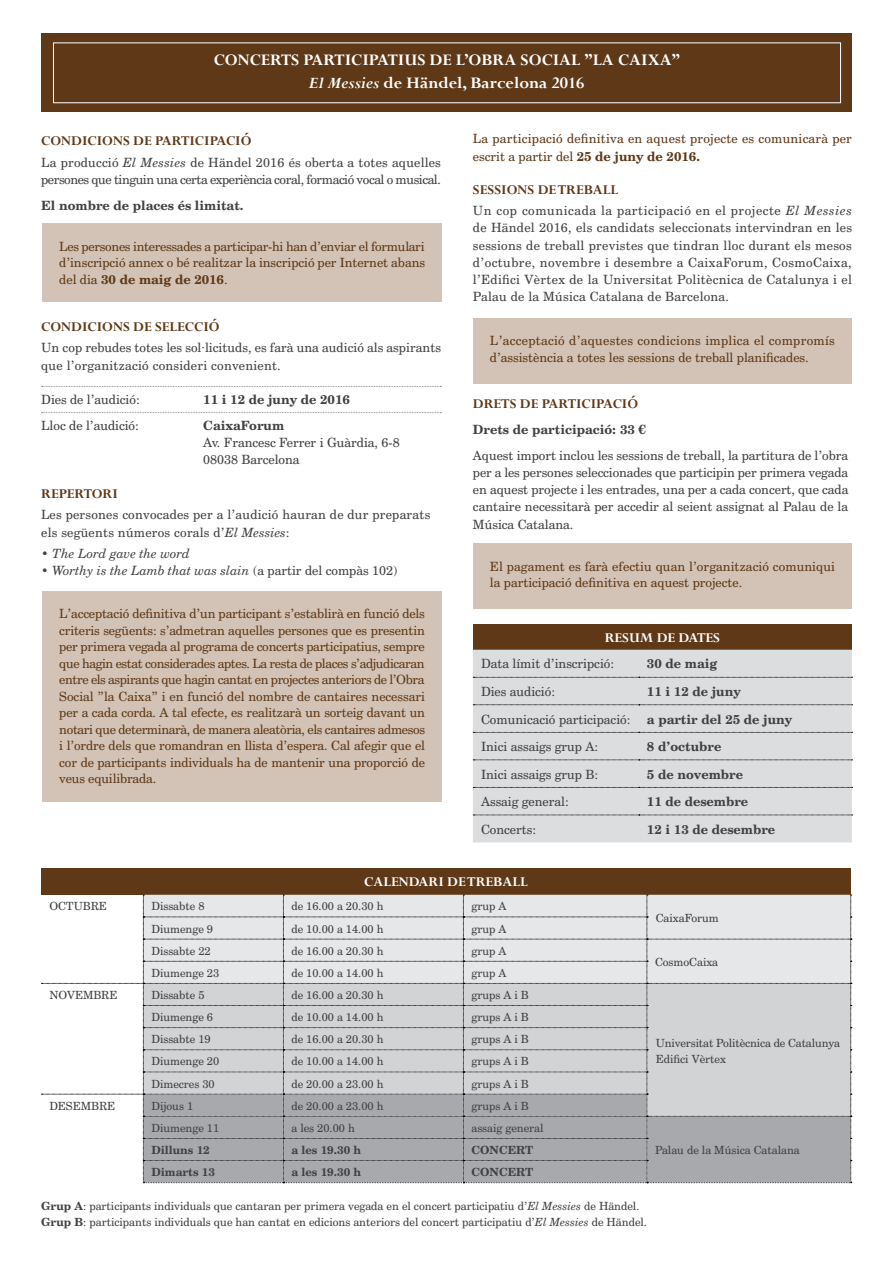
<style>
.page{position:relative;width:893px;height:1263px;background:#fff}
.page>*{position:absolute;margin:0;border:0;box-sizing:border-box;transform-origin:0 0}
.t1{font:700 18px/22.5px "Perpetua";color:#fff;text-align:center}
.t2{font:700 15px "Perpetua";color:#5f3817}
.t3{font:700 15px "Perpetua";color:#fff}
.t4{font:12.75px/17.2px "Century Schoolbook BT";letter-spacing:.005em;color:#414042}
.t5{font:12.75px/16.5px "Century Schoolbook BT";color:#5f3817;text-align:justify}
.t6{font:700 12.75px "Century Schoolbook BT";color:#414042}
.t7{font:12.75px/17.2px "Century Schoolbook BT";letter-spacing:-.03em;color:#414042}
.t8{font:12.75px/16.5px "Century Schoolbook BT";letter-spacing:.025em;color:#5f3817}
.t9{font:12.75px/17.2px "Century Schoolbook BT";letter-spacing:.02em;color:#5f3817}
.t10{font:italic 12.75px "Century Schoolbook BT";color:#414042}
.t11{font:11.25px/15.8px "Century Schoolbook BT";color:#414042}
.t12{font:700 11.25px "Century Schoolbook BT";color:#414042}
.s1{font-style:italic}
.s2{font-weight:700}
.s3{font-style:normal}
</style>
<div class="page">
<svg style="left:42px;top:386px;width:399px;height:1px"></svg>
<svg style="left:42px;top:412px;width:399px;height:1px"></svg>
<div style="left:473px;top:624px;width:379px;height:26px;background:#5f3817"></div>
<div style="left:473px;top:650px;width:379px;height:192px;background:#dcddde"></div>
<svg style="left:473px;top:677px;width:380px;height:1px"></svg>
<svg style="left:473px;top:704px;width:380px;height:1px"></svg>
<svg style="left:473px;top:732px;width:380px;height:1px"></svg>
<svg style="left:473px;top:760px;width:380px;height:1px"></svg>
<svg style="left:473px;top:787px;width:380px;height:1px"></svg>
<svg style="left:473px;top:815px;width:380px;height:1px"></svg>
<div style="left:42px;top:223px;width:400px;height:79px;background:#d2c3b6"></div>
<div style="left:473px;top:318px;width:379px;height:65px;background:#d2c3b6"></div>
<div style="left:42px;top:591px;width:400px;height:211px;background:#d2c3b6"></div>
<div style="left:41px;top:34px;width:811px;height:78px;background:#5f3817"></div>
<div style="left:473px;top:544px;width:379px;height:65px;background:#d2c3b6"></div>
<div style="left:41px;top:868px;width:810px;height:27px;background:#5f3817"></div>
<svg style="left:42px;top:895px;width:810px;height:288px;background:#cecfd1"></svg>
<h1 class="t1" style="left:214px;top:49px;width:468px">CONCERTS PARTICIPATIUS DE L’OBRA SOCIAL ”LA CAIXA”<br><span class="s1">El Messies</span> de Händel, Barcelona 2016</h1>
<p class="t2" style="left:41px;top:131px;width:212px">CONDICIONS DE PARTICIPACIÓ</p>
<p class="t7" style="left:41px;top:153px;width:401px">La producció <span class="s1">El Messies</span> de Händel 2016 és oberta a totes aquelles persones que tinguin una certa experiència coral, formació vocal o musical.</p>
<p class="t6" style="left:41px;top:197px;width:204px">El nombre de places és limitat.</p>
<p class="t5" style="left:59px;top:238px;width:367px">Les persones interessades a participar-hi han d’enviar el formulari d’inscripció annex o bé realitzar la inscripció per Internet abans del dia <span class="s2">30 de maig de 2016</span>.</p>
<p class="t2" style="left:41px;top:317px;width:146px">CONDICIONS DE selecció</p>
<p class="t4" style="left:41px;top:339px;width:401px">Un cop rebudes totes les sol·licituds, es farà una audició als aspirants que l’organització consideri convenient.</p>
<p class="t4" style="left:41px;top:390px;width:100px">Dies de l’audició:</p>
<p class="t6" style="left:203px;top:391px;width:148px">11 i 12 de juny de 2016</p>
<p class="t4" style="left:41px;top:416px;width:99px">Lloc de l’audició:</p>
<p class="t6" style="left:203px;top:417px;width:82px">CaixaForum</p>
<p class="t4" style="left:203px;top:433px;width:198px">Av. Francesc Ferrer i Guàrdia, 6-8<br>08038 Barcelona</p>
<p class="t2" style="left:41px;top:484px;width:20px">Repertori</p>
<p class="t4" style="left:41px;top:506px;width:391px">Les persones convocades per a l’audició hauran de dur preparats els següents números corals d’<span class="s1">El Messies</span>:</p>
<p class="t10" style="left:41px;top:546px;width:150px"><span class="s3">•</span> The Lord gave the word</p>
<p class="t10" style="left:41px;top:563px;width:358px"><span class="s3">•</span> Worthy is the Lamb that was slain <span class="s3">(a partir del compàs 102)</span></p>
<p class="t5" style="left:59px;top:605px;width:367px">L’acceptació definitiva d’un participant s’establirà en funció dels criteris següents: s’admetran aquelles persones que es presentin per primera vegada al programa de concerts participatius, sempre que hagin estat considerades aptes. La resta de places s’adjudicaran entre els aspirants que hagin cantat en projectes anteriors de l’Obra Social ”la Caixa” i en funció del nombre de cantaires necessari per a cada corda. A tal efecte, es realitzarà un sorteig davant un notari que determinarà, de manera aleatòria, els cantaires admesos i l’ordre dels que romandran en llista d’espera. Cal afegir que el cor de participants individuals ha de mantenir una proporció de veus equilibrada.</p>
<p class="t9" style="left:473px;top:130px;width:380px">La participació definitiva en aquest projecte es comunicarà per escrit a partir del <span class="s2">25 de juny de 2016.</span></p>
<p class="t2" style="left:473px;top:180px;width:139px">SESSIONS DE TREBALL</p>
<p class="t4" style="left:473px;top:202px;width:381px;text-align:justify">Un cop comunicada la participació en el projecte <span class="s1">El Messies </span>de Händel 2016, els candidats seleccionats intervindran en les sessions de treball previstes que tindran lloc durant els mesos d’octubre, novembre i desembre a CaixaForum, CosmoCaixa, l’Edifici Vèrtex de la Universitat Politècnica de Catalunya i el Palau de la Música Catalana de Barcelona.</p>
<p class="t8" style="left:490px;top:332px;width:346px">L’acceptació d’aquestes condicions implica el compromís d’assistència a totes les sessions de treball planificades.</p>
<p class="t2" style="left:473px;top:394px;width:167px">DRETS DE PARTICIPACIÓ</p>
<p class="t6" style="left:473px;top:421px;width:175px">Drets de participació: 33 €</p>
<p class="t4" style="left:473px;top:446px;width:377px;text-align:justify">Aquest import inclou les sessions de treball, la partitura de l’obra per a les persones seleccionades que participin per primera vegada en aquest projecte i les entrades, una per a cada concert, que cada cantaire necessitarà per accedir al seient assignat al Palau de la Música Catalana.</p>
<p class="t5" style="left:490px;top:558px;width:347px">El pagament es farà efectiu quan l’organització comuniqui la participació definitiva en aquest projecte.</p>
<p class="t3" style="left:605px;top:628px;width:117px">RESUM DE DATES</p>
<p class="t4" style="left:481px;top:655px;width:135px">Data límit d’inscripció:</p>
<p class="t6" style="left:647px;top:656px;width:72px">30 de maig</p>
<p class="t4" style="left:481px;top:683px;width:76px">Dies audició:</p>
<p class="t6" style="left:647px;top:683px;width:95px">11 i 12 de juny</p>
<p class="t4" style="left:481px;top:710px;width:151px">Comunicació participació:</p>
<p class="t6" style="left:647px;top:711px;width:147px">a partir del 25 de juny</p>
<p class="t4" style="left:481px;top:738px;width:119px">Inici assaigs grup A:</p>
<p class="t6" style="left:647px;top:739px;width:76px">8 d’octubre</p>
<p class="t4" style="left:481px;top:765px;width:119px">Inici assaigs grup B:</p>
<p class="t6" style="left:647px;top:766px;width:98px">5 de novembre</p>
<p class="t4" style="left:481px;top:793px;width:89px">Assaig general:</p>
<p class="t6" style="left:647px;top:794px;width:103px">11 de desembre</p>
<p class="t4" style="left:481px;top:821px;width:57px">Concerts:</p>
<p class="t6" style="left:647px;top:821px;width:130px">12 i 13 de desembre</p>
<p class="t3" style="left:364px;top:873px;width:157px">CALENDARI DE TREBALL</p>
<p class="t11" style="left:49px;top:898px;width:59px">OCTUBRE</p>
<p class="t11" style="left:151px;top:898px;width:55px">Dissabte 8</p>
<p class="t11" style="left:291px;top:898px;width:94px">de 16.00 a 20.30 h</p>
<p class="t11" style="left:471px;top:898px;width:36px">grup A</p>
<p class="t11" style="left:151px;top:920px;width:63px">Diumenge 9</p>
<p class="t11" style="left:291px;top:920px;width:94px">de 10.00 a 14.00 h</p>
<p class="t11" style="left:471px;top:920px;width:36px">grup A</p>
<p class="t11" style="left:151px;top:943px;width:61px">Dissabte 22</p>
<p class="t11" style="left:291px;top:943px;width:94px">de 16.00 a 20.30 h</p>
<p class="t11" style="left:471px;top:943px;width:36px">grup A</p>
<p class="t11" style="left:151px;top:965px;width:69px">Diumenge 23</p>
<p class="t11" style="left:291px;top:965px;width:94px">de 10.00 a 14.00 h</p>
<p class="t11" style="left:471px;top:965px;width:36px">grup A</p>
<p class="t11" style="left:656px;top:910px;width:65px">CaixaForum</p>
<p class="t11" style="left:655px;top:954px;width:65px">CosmoCaixa</p>
<p class="t11" style="left:49px;top:987px;width:70px">NOVEMBRE</p>
<p class="t11" style="left:151px;top:987px;width:55px">Dissabte 5</p>
<p class="t11" style="left:291px;top:987px;width:94px">de 16.00 a 20.30 h</p>
<p class="t11" style="left:471px;top:987px;width:59px">grups A i B</p>
<p class="t11" style="left:151px;top:1009px;width:63px">Diumenge 6</p>
<p class="t11" style="left:291px;top:1009px;width:94px">de 10.00 a 14.00 h</p>
<p class="t11" style="left:471px;top:1009px;width:59px">grups A i B</p>
<p class="t11" style="left:151px;top:1031px;width:61px">Dissabte 19</p>
<p class="t11" style="left:291px;top:1031px;width:94px">de 16.00 a 20.30 h</p>
<p class="t11" style="left:471px;top:1031px;width:59px">grups A i B</p>
<p class="t11" style="left:151px;top:1053px;width:69px">Diumenge 20</p>
<p class="t11" style="left:291px;top:1053px;width:94px">de 10.00 a 14.00 h</p>
<p class="t11" style="left:471px;top:1053px;width:59px">grups A i B</p>
<p class="t11" style="left:151px;top:1075px;width:65px">Dimecres 30</p>
<p class="t11" style="left:291px;top:1075px;width:94px">de 20.00 a 23.00 h</p>
<p class="t11" style="left:471px;top:1075px;width:59px">grups A i B</p>
<p class="t11" style="left:49px;top:1098px;width:67px">DESEMBRE</p>
<p class="t11" style="left:151px;top:1098px;width:43px">Dijous 1</p>
<p class="t11" style="left:291px;top:1098px;width:94px">de 20.00 a 23.00 h</p>
<p class="t11" style="left:471px;top:1098px;width:59px">grups A i B</p>
<p class="t11" style="left:151px;top:1120px;width:69px">Diumenge 11</p>
<p class="t11" style="left:291px;top:1120px;width:65px">a les 20.00 h</p>
<p class="t11" style="left:471px;top:1120px;width:74px">assaig general</p>
<p class="t12" style="left:151px;top:1143px;width:60px">Dilluns 12</p>
<p class="t12" style="left:291px;top:1143px;width:71px">a les 19.30 h</p>
<p class="t12" style="left:471px;top:1143px;width:63px">CONCERT</p>
<p class="t11" style="left:655px;top:1142px;width:146px">Palau de la Música Catalana</p>
<p class="t12" style="left:151px;top:1165px;width:65px">Dimarts 13</p>
<p class="t12" style="left:291px;top:1165px;width:71px">a les 19.30 h</p>
<p class="t12" style="left:471px;top:1165px;width:63px">CONCERT</p>
<p class="t11" style="left:41px;top:1198px;width:607px"><span class="s2">Grup A</span>: participants individuals que cantaran per primera vegada en el concert participatiu d’<span class="s1">El Messies</span> de Händel.<br><span class="s2">Grup B</span>: participants individuals que han cantat en edicions anteriors del concert participatiu d’<span class="s1">El Messies</span> de Händel.</p>
<p class="t11" style="left:656px;top:1034px;width:186px;line-height:16.5px">Universitat Politècnica de Catalunya<br>Edifici Vèrtex</p>
</div>
